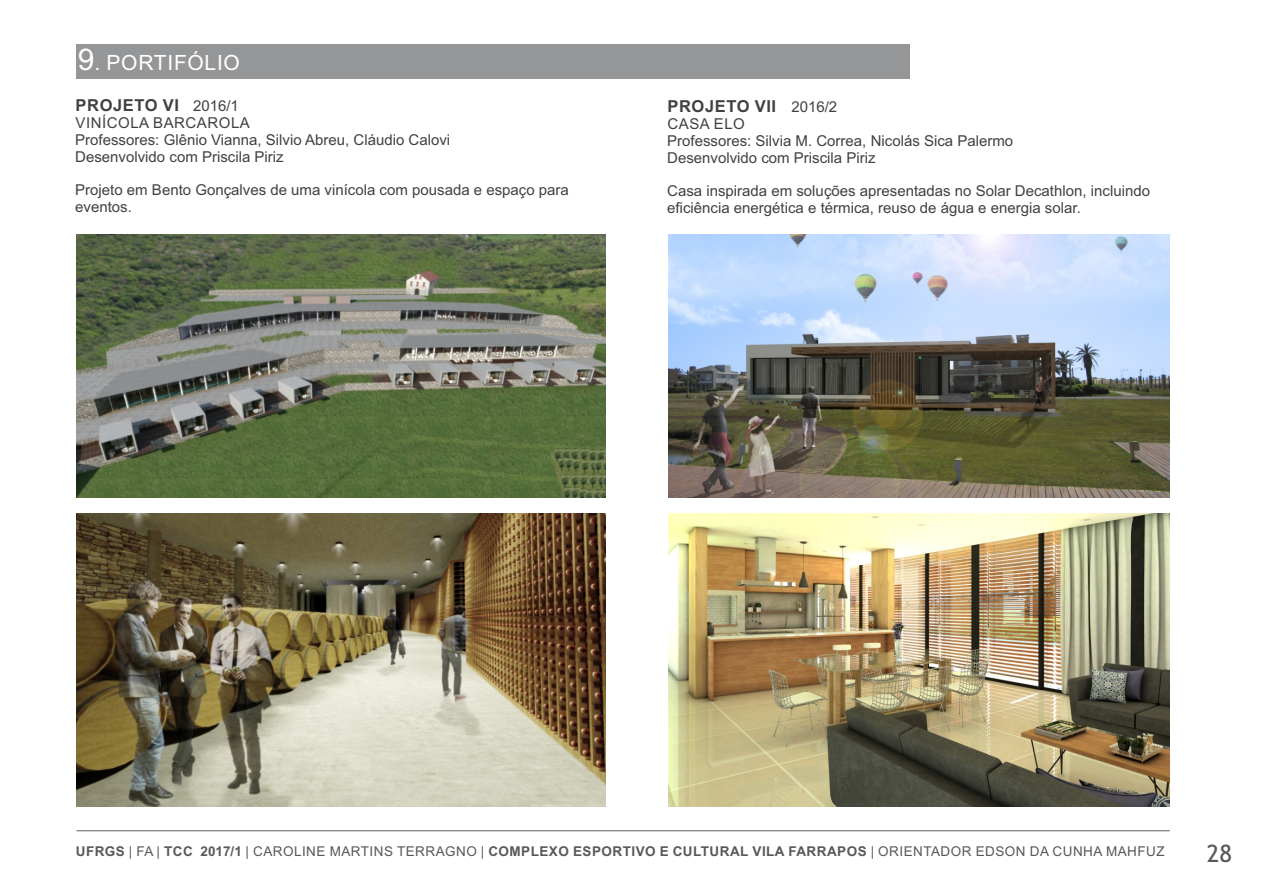
<style>
.page{position:relative;width:1263px;height:893px;background:#fff}
.page>*{position:absolute;margin:0;border:0;box-sizing:border-box;transform-origin:0 0}
.t1{font:30px "Trebuchet MS";color:#fff}
.t2{font:24px "Trebuchet MS";color:#58595b}
.t3{font:21px "Arial";letter-spacing:.035em;color:#fff}
.t4{font:700 16.5px "Arial";letter-spacing:.035em;color:#414142}
.t5{font:15px/16.8px "Arial";color:#414142}
.t6{font:13.5px "Arial";letter-spacing:.035em;color:#58595b}
.s1{font-family:"Arial";font-size:21px}
.s2{font-family:"Arial"}
.s3{font-weight:400;font-size:15px}
.s4{font-weight:700}
</style>
<div class="page">
<img style="left:77px;top:514px;width:529px;height:293px">
<img style="left:77px;top:235px;width:528px;height:262px">
<img style="left:669px;top:235px;width:500px;height:262px">
<img style="left:669px;top:513px;width:501px;height:294px">
<div style="left:77px;top:45px;width:833px;height:34px;background:#949698"></div>
<hr style="left:76px;top:830px;width:1094px;height:1px;background:#808285">
<h1 class="t1" style="left:121px;top:47px;width:151px"><span class="s1">ORT</span>TIFÓLIO</h1>
<h1 class="t1" style="left:78px;top:47px;width:90px">.<span class="s2">9</span><span class="s1">. P</span>POR</h1>
<h3 class="t3" style="left:167px;top:55px;width:74px">IFÓLIO</h3>
<p class="t4" style="left:76px;top:99px;width:165px">PROJETO VI <span class="s3">2016/1</span></p>
<p class="t5" style="left:75px;top:116px;width:376px">VINÍCOLA BARCAROLA<br>Professores: Glênio Vianna, Silvio Abreu, Cláudio Calovi<br>Desenvolvido com Priscila Piriz</p>
<p class="t5" style="left:75px;top:183px;width:495px">Projeto em Bento Gonçalves de uma vinícola com pousada e espaço para eventos.</p>
<p class="t4" style="left:667px;top:100px;width:171px">PROJETO VII <span class="s3">2016/2</span></p>
<p class="t5" style="left:667px;top:117px;width:347px">CASA ELO<br>Professores: Silvia M. Correa, Nicolás Sica Palermo<br>Desenvolvido com Priscila Piriz</p>
<p class="t5" style="left:667px;top:184px;width:484px">Casa inspirada em soluções apresentadas no Solar Decathlon, incluindo eficiência energética e térmica, reuso de água e energia solar.</p>
<p class="t6" style="left:76px;top:846px;width:1090px"><span class="s4">UFRGS</span> | FA | <span class="s4">TCC 2017/1</span> | CAROLINE MARTINS TERRAGNO | <span class="s4">COMPLEXO ESPORTIVO E CULTURAL VILA FARRAPOS</span> | ORIENTADOR EDSON DA CUNHA MAHFUZ</p>
<h2 class="t2" style="left:1207px;top:844px;width:27px">28</h2>
</div>
